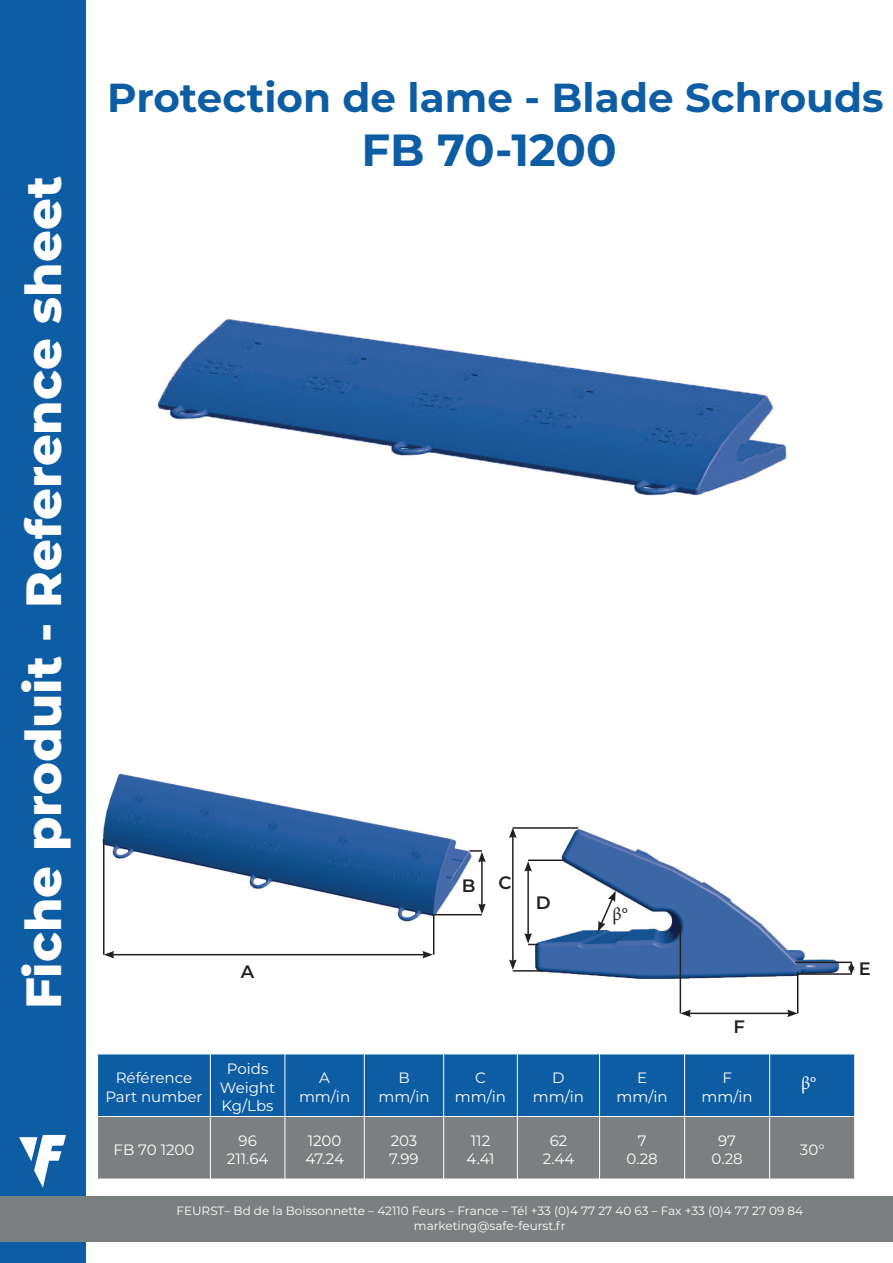
<style>
.page{position:relative;width:893px;height:1263px;background:#fff}
.page>*{position:absolute;margin:0;border:0;box-sizing:border-box;transform-origin:0 0}
.t1{font:800 49.5px "Montserrat";color:#fff}
.t2{font:700 45px "Montserrat";color:#0d5da4}
.t3{font:700 40.5px "Montserrat";color:#0d5da4}
.t4{font:600 18px "Montserrat";color:#231f20}
.t5{font:18px "Minion Pro";color:#fff}
.t6{font:18px "Minion Pro";color:#231f20}
.t7{font:15px/18px "Montserrat";color:#fff;text-align:center}
.t8{font:12px/14.4px "Montserrat";color:#fff;text-align:center}
</style>
<div class="page">
<div style="left:0;top:0;width:85px;height:1263px;background:#0d5da4"></div>
<div style="left:0;top:1196px;width:893px;height:46px;background:#7c7f80"></div>
<svg style="left:19px;top:1135px;width:47px;height:52px"></svg>
<div style="left:98px;top:1055px;width:756px;height:61px;background:#0d5da4"></div>
<div style="left:98px;top:1117px;width:756px;height:62px;background:#7c7f80"></div>
<hr style="left:210px;top:1054px;width:1px;height:62px;background:#fff">
<hr style="left:285px;top:1054px;width:1px;height:62px;background:#fff">
<hr style="left:364px;top:1054px;width:1px;height:62px;background:#fff">
<hr style="left:443px;top:1054px;width:1px;height:62px;background:#fff">
<hr style="left:517px;top:1054px;width:1px;height:62px;background:#fff">
<hr style="left:599px;top:1054px;width:1px;height:62px;background:#fff">
<hr style="left:684px;top:1054px;width:1px;height:62px;background:#fff">
<hr style="left:769px;top:1054px;width:1px;height:62px;background:#fff">
<hr style="left:210px;top:1117px;width:1px;height:62px;background:#fff">
<hr style="left:285px;top:1117px;width:1px;height:62px;background:#fff">
<hr style="left:364px;top:1117px;width:1px;height:62px;background:#fff">
<hr style="left:443px;top:1117px;width:1px;height:62px;background:#fff">
<hr style="left:517px;top:1117px;width:1px;height:62px;background:#fff">
<hr style="left:599px;top:1117px;width:1px;height:62px;background:#fff">
<hr style="left:684px;top:1117px;width:1px;height:62px;background:#fff">
<hr style="left:769px;top:1117px;width:1px;height:62px;background:#fff">
<img style="left:157px;top:319px;width:629px;height:177px">
<img style="left:102px;top:774px;width:370px;height:147px">
<img style="left:536px;top:829px;width:303px;height:150px">
<hr style="left:103px;top:839px;width:1px;height:116px;background:#231f20">
<hr style="left:433px;top:914px;width:1px;height:41px;background:#231f20">
<hr style="left:435px;top:914px;width:47px;height:1px;background:#231f20">
<hr style="left:528px;top:859px;width:36px;height:2px;background:#231f20">
<hr style="left:513px;top:827px;width:65px;height:2px;background:#231f20">
<hr style="left:513px;top:970px;width:30px;height:1px;background:#231f20">
<hr style="left:680px;top:925px;width:1px;height:88px;background:#231f20">
<hr style="left:797px;top:972px;width:1px;height:41px;background:#231f20">
<hr style="left:795px;top:961px;width:57px;height:2px;background:#231f20">
<hr style="left:798px;top:973px;width:54px;height:2px;background:#231f20">
<hr style="left:112px;top:954px;width:313px;height:1px;background:#231f20">
<svg style="left:104px;top:951px;width:10px;height:7px"></svg>
<svg style="left:422px;top:951px;width:11px;height:7px"></svg>
<hr style="left:481px;top:860px;width:2px;height:46px;background:#231f20">
<svg style="left:469px;top:850px;width:17px;height:12px"></svg>
<svg style="left:478px;top:903px;width:8px;height:11px"></svg>
<hr style="left:512px;top:836px;width:2px;height:126px;background:#231f20">
<svg style="left:509px;top:827px;width:8px;height:11px"></svg>
<svg style="left:509px;top:959px;width:8px;height:11px"></svg>
<hr style="left:527px;top:869px;width:2px;height:66px;background:#231f20">
<svg style="left:524px;top:861px;width:8px;height:11px"></svg>
<svg style="left:524px;top:933px;width:14px;height:12px"></svg>
<svg style="left:598px;top:891px;width:18px;height:41px"></svg>
<hr style="left:689px;top:1012px;width:100px;height:2px;background:#231f20">
<svg style="left:680px;top:1009px;width:11px;height:8px"></svg>
<svg style="left:787px;top:1009px;width:11px;height:8px"></svg>
<svg style="left:848px;top:961px;width:7px;height:14px"></svg>
<h1 class="t1" style="left:7px;top:1009px;width:834px;rotate:-90deg">Fiche produit - Reference sheet</h1>
<h3 class="t3" style="left:107px;top:68px;width:778px">Protection de lame - Blade Schrouds</h3>
<h2 class="t2" style="left:361px;top:117px;width:257px">FB 70-1200</h2>
<p class="t4" style="left:241px;top:959px;width:15px">A</p>
<p class="t4" style="left:462px;top:873px;width:15px">B</p>
<p class="t4" style="left:498px;top:870px;width:15px">C</p>
<p class="t4" style="left:536px;top:890px;width:16px">D</p>
<p class="t6" style="left:613px;top:902px;width:17px">β°</p>
<p class="t4" style="left:733px;top:1014px;width:13px">F</p>
<p class="t7" style="left:105px;top:1069px;width:99px">Référence<br>Part number</p>
<p class="t7" style="left:220px;top:1060px;width:57px">Poids<br>Weight<br>Kg/Lbs</p>
<p class="t7" style="left:299px;top:1069px;width:53px">A mm/in</p>
<p class="t7" style="left:378px;top:1069px;width:53px">B mm/in</p>
<p class="t7" style="left:455px;top:1069px;width:53px">C mm/in</p>
<p class="t7" style="left:533px;top:1069px;width:53px">D mm/in</p>
<p class="t7" style="left:617px;top:1069px;width:53px">E mm/in</p>
<p class="t7" style="left:702px;top:1069px;width:53px">F mm/in</p>
<p class="t7" style="left:114px;top:1140px;width:82px">FB 70 1200</p>
<p class="t7" style="left:227px;top:1131px;width:43px">96<br>211.64</p>
<p class="t7" style="left:305px;top:1131px;width:40px;text-align:left">1200<br>47.24</p>
<p class="t7" style="left:389px;top:1131px;width:31px;text-align:left">203<br>7.99</p>
<p class="t7" style="left:466px;top:1131px;width:30px;text-align:left">112<br>4.41</p>
<p class="t7" style="left:543px;top:1131px;width:33px">62<br>2.44</p>
<p class="t7" style="left:627px;top:1131px;width:33px">7<br>0.28</p>
<p class="t7" style="left:712px;top:1131px;width:33px">97<br>0.28</p>
<p class="t7" style="left:800px;top:1140px;width:26px">30°</p>
<p class="t5" style="left:801px;top:1071px;width:17px">β°</p>
<p class="t8" style="left:177px;top:1203px;width:628px">FEURST– Bd de la Boissonnette – 42110 Feurs – France – Tél +33 (0)4 77 27 40 63 – Fax +33 (0)4 77 27 09 84 marketing@safe-feurst.fr</p>
<p class="t4" style="left:859px;top:955px;width:14px">E</p>
</div>
